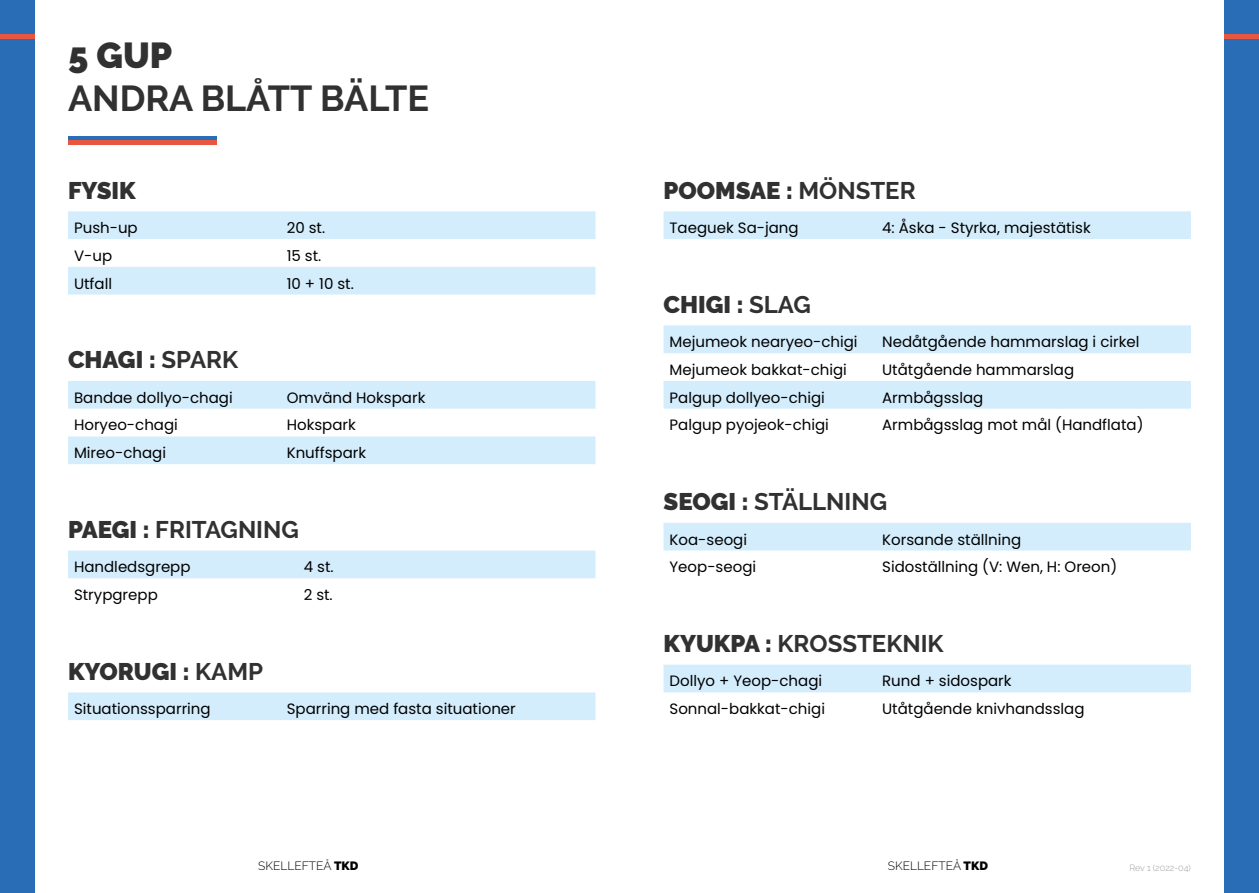
<style>
.page{position:relative;width:1259px;height:893px;background:#fff}
.page>*{position:absolute;margin:0;border:0;box-sizing:border-box;transform-origin:0 0}
.t1{font:700 36px "Raleway";color:#323131}
.t2{font:900 36px "Raleway";color:#323131}
.t3{font:900 24px "Raleway";color:#323131}
.t4{font:700 24px "Raleway";color:#323131}
.t5{font:15px "Poppins";color:#000}
.t6{font:300 12px "Raleway";color:#000}
.t7{font:300 9px "Raleway";color:#9d9d9c}
.s1{font-weight:700}
.s2{font-weight:900}
</style>
<div class="page">
<div style="left:0;top:0;width:34px;height:893px;background:#296db7"></div>
<div style="left:1225px;top:0;width:34px;height:893px;background:#296db7"></div>
<hr style="left:68px;top:136px;width:149px;height:4px;background:#296db7">
<svg style="left:68px;top:381px;width:527px;height:83px"></svg>
<svg style="left:68px;top:211px;width:527px;height:84px"></svg>
<div style="left:663px;top:211px;width:528px;height:28px;background:#d4edfc"></div>
<div style="left:663px;top:665px;width:528px;height:27px;background:#d4edfc"></div>
<svg style="left:663px;top:325px;width:528px;height:84px"></svg>
<div style="left:68px;top:550px;width:527px;height:28px;background:#d4edfc"></div>
<div style="left:663px;top:523px;width:528px;height:27px;background:#d4edfc"></div>
<div style="left:68px;top:140px;width:149px;height:5px;background:#e75740"></div>
<hr style="left:0;top:34px;width:34px;height:4px;background:#e75740">
<hr style="left:1225px;top:34px;width:34px;height:4px;background:#e75740">
<div style="left:68px;top:692px;width:527px;height:28px;background:#d4edfc"></div>
<h1 class="t2" style="left:68px;top:34px;width:106px">5 GUP</h1>
<h1 class="t1" style="left:68px;top:78px;width:362px">ANDRA BLÅTT BÄLTE</h1>
<h2 class="t3" style="left:68px;top:176px;width:69px">FYSIK</h2>
<p class="t5" style="left:74px;top:219px;width:65px">Push-up</p>
<p class="t5" style="left:287px;top:219px;width:40px">20 st.</p>
<p class="t5" style="left:74px;top:247px;width:40px">V-up</p>
<p class="t5" style="left:287px;top:247px;width:36px">15 st.</p>
<p class="t5" style="left:74px;top:275px;width:40px">Utfall</p>
<p class="t5" style="left:287px;top:275px;width:69px">10 + 10 st.</p>
<h2 class="t3" style="left:68px;top:346px;width:172px">CHAGI : <span class="s1">SPARK</span></h2>
<p class="t5" style="left:74px;top:389px;width:160px">Bandae dollyo-chagi</p>
<p class="t5" style="left:287px;top:389px;width:140px">Omvänd Hokspark</p>
<p class="t5" style="left:74px;top:416px;width:105px">Horyeo-chagi</p>
<p class="t5" style="left:287px;top:416px;width:71px">Hokspark</p>
<p class="t5" style="left:74px;top:444px;width:94px">Mireo-chagi</p>
<p class="t5" style="left:287px;top:444px;width:81px">Knuffspark</p>
<h2 class="t4" style="left:68px;top:516px;width:232px"><span class="s2">PAEGI :</span> FRITAGNING</h2>
<p class="t5" style="left:74px;top:558px;width:118px">Handledsgrepp</p>
<p class="t5" style="left:304px;top:558px;width:31px">4 st.</p>
<p class="t5" style="left:74px;top:586px;width:85px">Strypgrepp</p>
<p class="t5" style="left:304px;top:586px;width:31px">2 st.</p>
<h2 class="t3" style="left:68px;top:657px;width:197px">KYORUGI : <span class="s1">KAMP</span></h2>
<p class="t5" style="left:74px;top:700px;width:138px">Situationssparring</p>
<p class="t5" style="left:287px;top:700px;width:231px">Sparring med fasta situationer</p>
<h2 class="t3" style="left:663px;top:176px;width:254px">POOMSAE : <span class="s1">MÖNSTER</span></h2>
<p class="t5" style="left:669px;top:219px;width:131px">Taeguek Sa-jang</p>
<p class="t5" style="left:882px;top:219px;width:210px">4: Åska - Styrka, majestätisk</p>
<h2 class="t3" style="left:663px;top:290px;width:149px">CHIGI : <span class="s1">SLAG</span></h2>
<p class="t5" style="left:669px;top:333px;width:190px">Mejumeok nearyeo-chigi</p>
<p class="t5" style="left:882px;top:333px;width:259px">Nedåtgående hammarslag i cirkel</p>
<p class="t5" style="left:669px;top:361px;width:179px">Mejumeok bakkat-chigi</p>
<p class="t5" style="left:882px;top:361px;width:193px">Utåtgående hammarslag</p>
<p class="t5" style="left:669px;top:389px;width:157px">Palgup dollyeo-chigi</p>
<p class="t5" style="left:882px;top:389px;width:103px">Armbågsslag</p>
<p class="t5" style="left:669px;top:416px;width:161px">Palgup pyojeok-chigi</p>
<p class="t5" style="left:882px;top:416px;width:263px">Armbågsslag mot mål (Handflata)</p>
<h2 class="t4" style="left:663px;top:488px;width:225px"><span class="s2">SEOGI :</span> STÄLLNING</h2>
<p class="t5" style="left:669px;top:531px;width:79px">Koa-seogi</p>
<p class="t5" style="left:882px;top:531px;width:141px">Korsande ställning</p>
<p class="t5" style="left:669px;top:558px;width:88px">Yeop-seogi</p>
<p class="t5" style="left:882px;top:558px;width:237px">Sidoställning (V: Wen, H: Oreon)</p>
<h2 class="t4" style="left:663px;top:630px;width:282px"><span class="s2">KYUKPA :</span> KROSSTEKNIK</h2>
<p class="t5" style="left:669px;top:672px;width:154px">Dollyo + Yeop-chagi</p>
<p class="t5" style="left:882px;top:672px;width:131px">Rund + sidospark</p>
<p class="t5" style="left:669px;top:700px;width:157px">Sonnal-bakkat-chigi</p>
<p class="t5" style="left:882px;top:700px;width:204px">Utåtgående knivhandsslag</p>
<p class="t6" style="left:258px;top:859px;width:102px">SKELLEFTEÅ <span class="s2">TKD</span></p>
<p class="t6" style="left:888px;top:859px;width:102px">SKELLEFTEÅ <span class="s2">TKD</span></p>
<p class="t7" style="left:1129px;top:862px;width:63px">Rev 1 (2022-04)</p>
</div>
